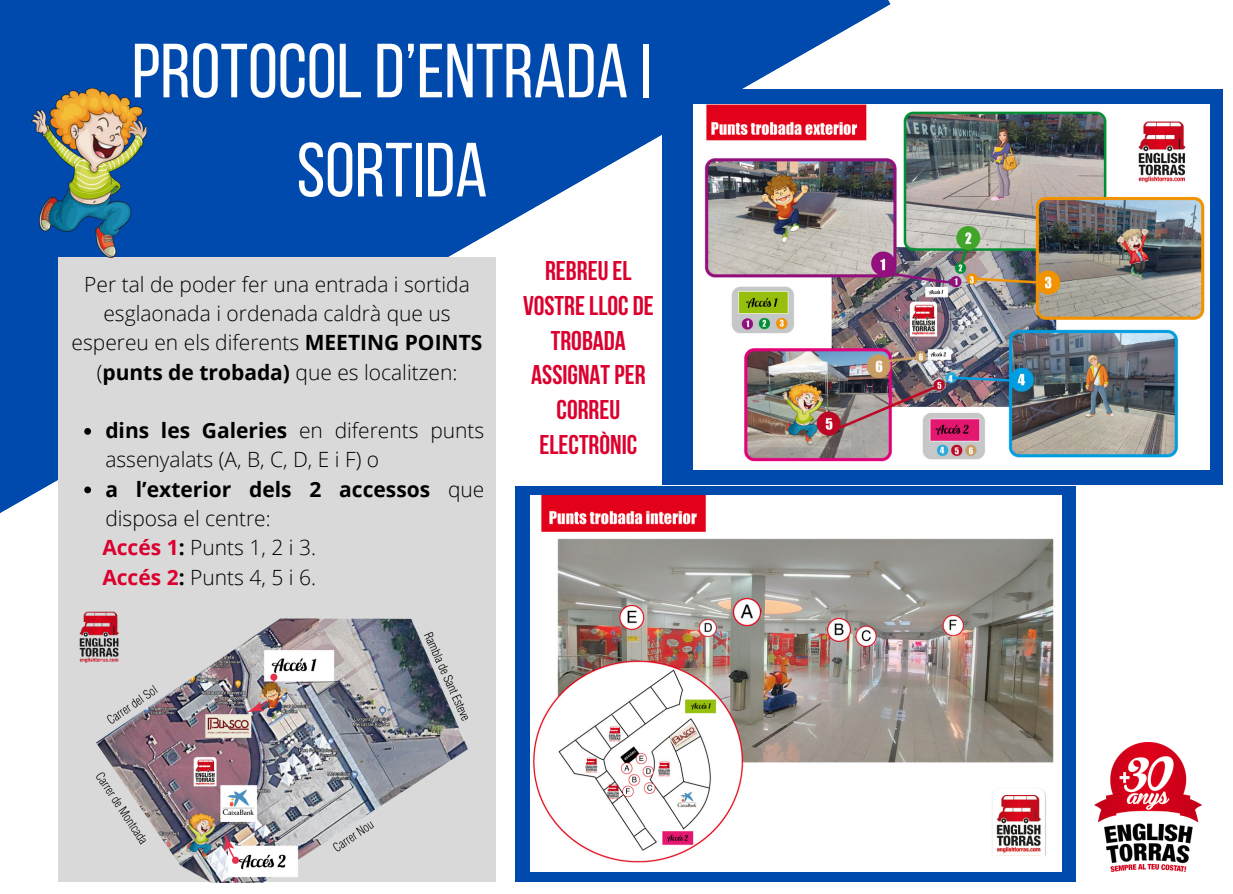
<style>
.page{position:relative;width:1233px;height:894px;background:#fff}
.page>*{position:absolute;margin:0;border:0;box-sizing:border-box;transform-origin:0 0}
.t1{font:76.5px/99px "Bebas Neue";color:#fff;text-align:center}
.t2{font:700 27px/34.8px "Bebas Neue";color:#db002e;text-align:center}
.t3{font:300 21px/29.2px "Open Sans";color:#000}
.t4{font:700 21px/29.2px "Open Sans";color:#000}
.s1{font-weight:700}
.s2{font-weight:300}
.s3{font-weight:700;color:#db002e}
</style>
<div class="page">
<div style="left:662px;top:89px;width:561px;height:395px;background:#004aad"></div>
<svg style="left:0;top:0;width:891px;height:513px;fill:#004aad"></svg>
<div style="left:58px;top:257px;width:438px;height:624px;background:#d9d9d9"></div>
<img style="left:70px;top:611px;width:426px;height:271px">
<div style="left:515px;top:486px;width:561px;height:395px;background:#004aad"></div>
<img style="left:531px;top:495px;width:531px;height:376px">
<img style="left:32px;top:88px;width:115px;height:169px">
<img style="left:694px;top:105px;width:515px;height:364px">
<img style="left:1095px;top:742px;width:107px;height:129px">
<svg style="left:84px;top:428px;width:7px;height:6px"></svg>
<svg style="left:84px;top:486px;width:7px;height:7px"></svg>
<p class="t1" style="left:132px;top:29px;width:522px">PROTOCOLD’ENTRADA I<br>SORTIDA</p>
<p class="t3" style="left:72px;top:269px;width:412px;text-align:center">Per tal de poder fer una entrada i sortida esglaonada i ordenada caldrà que us espereu en els diferents <span class="s1">MEETING POINTS </span>(<span class="s1">punts de trobada)</span> que es localitzen:</p>
<p class="t3" style="left:105px;top:415px;width:381px"><span class="s1">dins les Galeries</span> en diferents punts assenyalats (A, B, C, D, E i F) o</p>
<p class="t4" style="left:105px;top:473px;width:381px">a l’exterior dels 2 accessos <span class="s2">que disposa el centre:</span></p>
<p class="t3" style="left:102px;top:532px;width:215px"><span class="s3">Accés 1</span><span class="s1">:</span> Punts 1, 2 i 3.</p>
<p class="t3" style="left:102px;top:561px;width:215px"><span class="s3">Accés 2</span><span class="s1">:</span> Punts 4, 5 i 6.</p>
<p class="t2" style="left:523px;top:255px;width:132px">REBREUEL<br>VOSTRELLOC DE<br>TROBADA<br>ASSIGNATPER<br>CORREU<br>ELECTRÒNIC</p>
</div>
